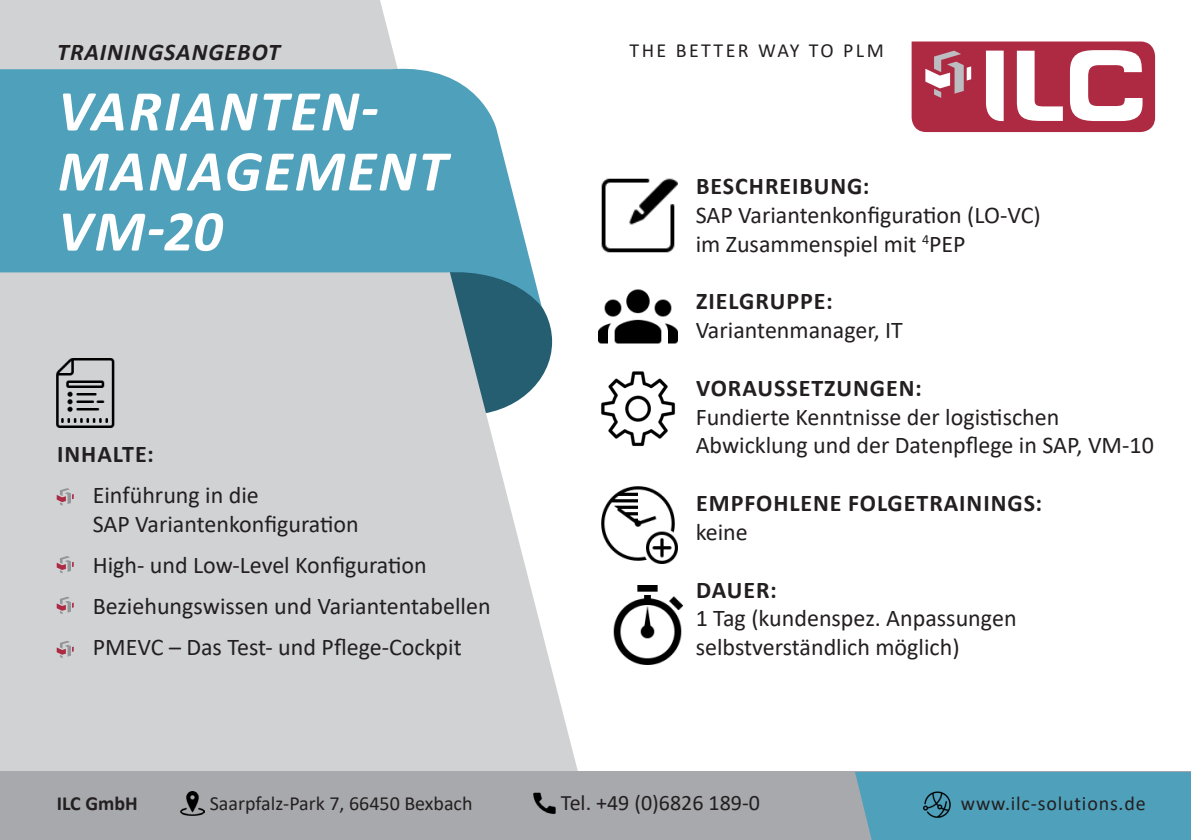
<style>
.page{position:relative;width:1191px;height:840px;background:#fff}
.page>*{position:absolute;margin:0;border:0;box-sizing:border-box;transform-origin:0 0}
.t1{font:italic 700 58px "Calibri";letter-spacing:.04em;color:#fff}
.t2{font:24px "Calibri";color:#231f20}
.t3{font:700 24px "Calibri";letter-spacing:.04em;color:#231f20}
.t4{font:italic 700 24px "Calibri";letter-spacing:.04em;color:#231f20}
.t5{font:22px "Calibri";color:#231f20}
.t6{font:20px "Calibri";color:#231f20}
.t7{font:20px "Calibri";letter-spacing:.04em;color:#231f20}
.t8{font:20px "Calibri";letter-spacing:.12em;color:#231f20}
.t9{font:700 20px "Calibri";color:#231f20}
</style>
<div class="page">
<svg style="left:0;top:0;width:578px;height:771px;background:#d3d5d7"></svg>
<img style="left:601px;top:178px;width:76px;height:75px">
<img style="left:598px;top:289px;width:79px;height:55px">
<img style="left:601px;top:371px;width:75px;height:76px">
<img style="left:601px;top:486px;width:76px;height:77px">
<img style="left:613px;top:585px;width:71px;height:79px">
<img style="left:47px;top:353px;width:79px;height:79px">
<div style="left:0;top:771px;width:1191px;height:68px;background:#a8a9ad"></div>
<div style="left:855px;top:772px;width:336px;height:67px;background:#4ea0bb"></div>
<svg style="left:0;top:63px;width:541px;height:243px;background:#6aacc1"></svg>
<svg style="left:911px;top:41px;width:244px;height:91px"></svg>
<img style="left:180px;top:791px;width:24px;height:24px">
<img style="left:533px;top:792px;width:23px;height:22px">
<img style="left:923px;top:789px;width:28px;height:29px">
<svg style="left:57px;top:488px;width:17px;height:17px"></svg>
<svg style="left:57px;top:555px;width:17px;height:18px"></svg>
<svg style="left:57px;top:596px;width:17px;height:18px"></svg>
<svg style="left:57px;top:640px;width:17px;height:18px"></svg>
<p class="t4" style="left:57px;top:35px;width:224px">TRAININGSANGEBOT</p>
<p class="t1" style="left:58px;top:70px;width:321px">VARIANTEN-</p>
<p class="t1" style="left:58px;top:130px;width:391px">MANAGEMENT</p>
<p class="t1" style="left:58px;top:190px;width:166px">VM-20</p>
<p class="t3" style="left:57px;top:437px;width:98px">INHALTE:</p>
<p class="t2" style="left:93px;top:478px;width:168px">Einführung in die</p>
<p class="t2" style="left:93px;top:507px;width:268px">SAP Variantenkonfiguration</p>
<p class="t2" style="left:93px;top:548px;width:335px">High- und Low-Level Konfiguration</p>
<p class="t2" style="left:93px;top:588px;width:399px">Beziehungswissen und Variantentabellen</p>
<p class="t2" style="left:93px;top:629px;width:370px">PMEVC – Das Test- und Pflege-Cockpit</p>
<p class="t8" style="left:629px;top:37px;width:256px">THE BETTER WAY TO PLM</p>
<p class="t3" style="left:696px;top:169px;width:175px">BESCHREIBUNG:</p>
<p class="t2" style="left:695px;top:198px;width:347px">SAP Variantenkonfiguration (LO-VC)</p>
<p class="t2" style="left:695px;top:227px;width:271px">im Zusammenspiel mit <sup>4</sup>PEP</p>
<p class="t3" style="left:696px;top:284px;width:138px">ZIELGRUPPE:</p>
<p class="t2" style="left:695px;top:313px;width:209px">Variantenmanager, IT</p>
<p class="t3" style="left:696px;top:370px;width:227px">VORAUSSETZUNGEN:</p>
<p class="t2" style="left:695px;top:400px;width:365px">Fundierte Kenntnisse der logistischen</p>
<p class="t2" style="left:695px;top:428px;width:459px">Abwicklung und der Datenpflege in SAP, VM-10</p>
<p class="t3" style="left:696px;top:486px;width:347px">EMPFOHLENE FOLGETRAININGS:</p>
<p class="t2" style="left:695px;top:515px;width:54px">keine</p>
<p class="t3" style="left:696px;top:572px;width:82px">DAUER:</p>
<p class="t2" style="left:695px;top:601px;width:322px">1 Tag (kundenspez. Anpassungen</p>
<p class="t2" style="left:695px;top:630px;width:265px">selbstverständlich möglich)</p>
<p class="t9" style="left:57px;top:788px;width:83px">ILC GmbH</p>
<p class="t6" style="left:210px;top:789px;width:264px">Saarpfalz-Park 7, 66450 Bexbach</p>
<p class="t5" style="left:561px;top:787px;width:200px">Tel. +49 (0)6826 189-0</p>
<p class="t7" style="left:960px;top:789px;width:186px">www.ilc-solutions.de</p>
</div>
